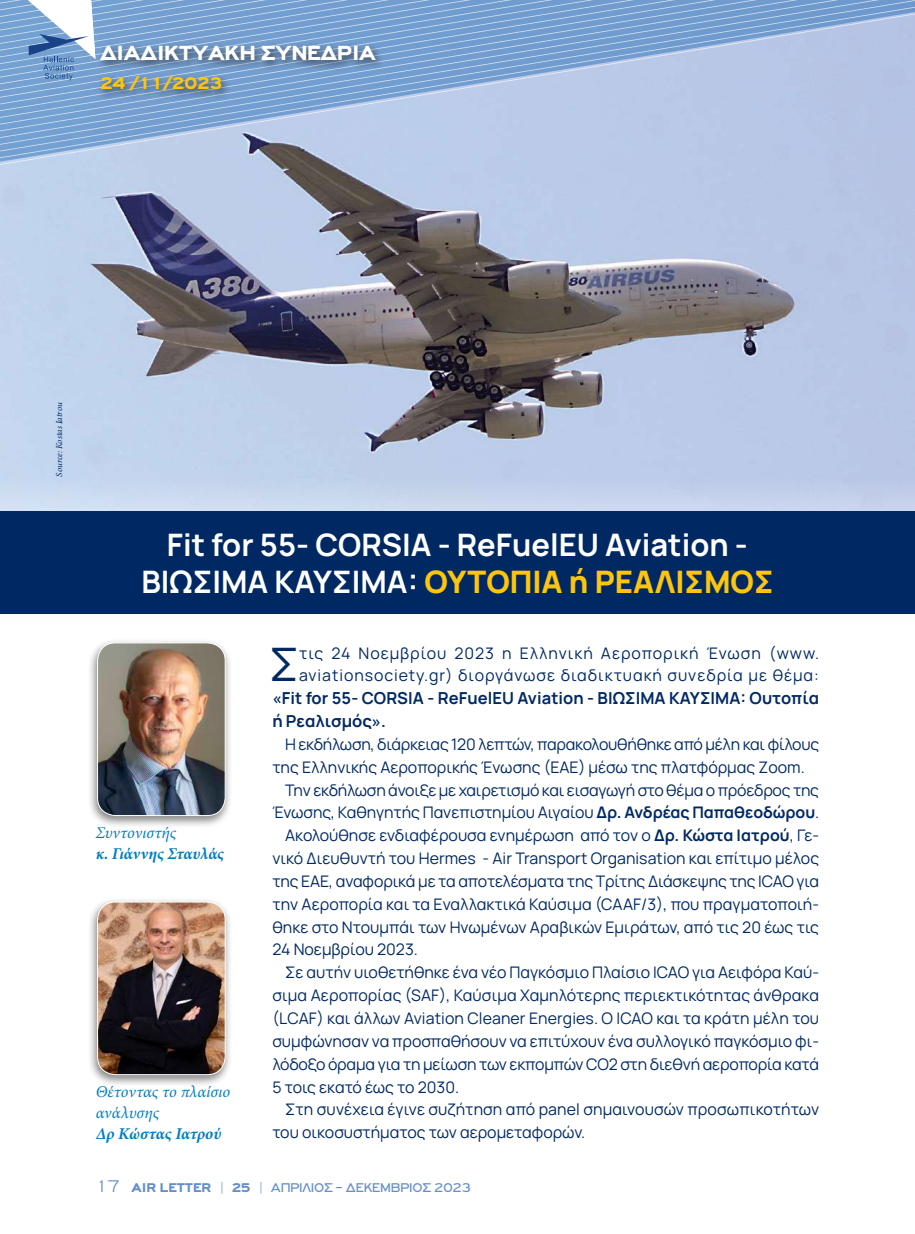
<style>
.page{position:relative;width:915px;height:1234px;background:#fff}
.page>*{position:absolute;margin:0;border:0;box-sizing:border-box;transform-origin:0 0}
.t1{font:46.05px "Manrope";color:#002964}
.t2{font:700 30.9px/37px "Manrope";color:#fff;text-align:center}
.t3{font:900 21.75px "PF Highway Gothic Ext";letter-spacing:-.01em;color:#fff}
.t4{font:900 18px "PF Highway Gothic Ext";letter-spacing:-.01em;color:#fec50d}
.t5{font:700 16.5px/22.8px "Manrope";letter-spacing:.005em;color:#002964}
.t6{font:italic 16.5px/21px "Minion Pro";color:#007ec5}
.t7{font:italic 700 16.5px "Minion Pro";letter-spacing:-.005em;color:#007ec5}
.t8{font:15.9px "Manrope";color:#002964}
.t9{font:15.9px/21.8px "Manrope";letter-spacing:.06em;color:#002964}
.t10{font:13.5px "PF Highway Gothic Ext";letter-spacing:-.01em;color:#658fca}
.t11{font:italic 9px "Minion Pro";letter-spacing:-.01em;color:#002964}
.s1{font-weight:800;color:#fec50d}
.s2{font-size:15.9px}
.s3{font-weight:700}
.s4{font-weight:300;font-size:18px}
.s5{font-weight:900}
.s6{font-weight:100}
</style>
<div class="page">
<img style="left:0;top:186px;width:914px;height:428px">
<svg style="left:0;top:179px;width:914px;height:7px;background:#b3c2dc"></svg>
<svg style="left:0;top:173px;width:914px;height:6px;background:#b4c2dd"></svg>
<svg style="left:0;top:167px;width:914px;height:6px;background:#b4c3de"></svg>
<svg style="left:0;top:161px;width:914px;height:6px;background:#b5c4df"></svg>
<svg style="left:0;top:154px;width:914px;height:7px;background:#b4c3df"></svg>
<svg style="left:0;top:148px;width:914px;height:6px;background:#b0c1de"></svg>
<svg style="left:0;top:142px;width:914px;height:6px;background:#afc0df"></svg>
<svg style="left:0;top:135px;width:914px;height:7px;background:#b0c3e3"></svg>
<svg style="left:0;top:129px;width:914px;height:6px;background:#aec2e4"></svg>
<svg style="left:0;top:123px;width:914px;height:6px;background:#acc1e3"></svg>
<svg style="left:0;top:0;width:914px;height:123px;background:#a9bfe2"></svg>
<svg style="left:0;top:0;width:911px;height:116px;background:#a6bee1"></svg>
<svg style="left:0;top:0;width:909px;height:110px;background:#a4bce0"></svg>
<svg style="left:0;top:0;width:906px;height:104px;background:#aabfe2"></svg>
<svg style="left:0;top:0;width:904px;height:98px;background:#adc1e3"></svg>
<svg style="left:0;top:0;width:901px;height:91px;background:#a9bfe2"></svg>
<svg style="left:0;top:0;width:899px;height:85px;background:#a7bce1"></svg>
<svg style="left:0;top:0;width:883px;height:80px;background:#8cadd8"></svg>
<div style="left:96px;top:41px;width:290px;height:61px;background:#231f20;opacity:.75"></div>
<div style="left:0;top:511px;width:914px;height:102px;background:#002964"></div>
<div style="left:87px;top:638px;width:145px;height:189px;background:#231f20;opacity:.55"></div>
<img style="left:97px;top:642px;width:128px;height:173px">
<div style="left:97px;top:642px;width:128px;height:173px;border:1px solid #fff;border-radius:18px"></div>
<div style="left:87px;top:897px;width:145px;height:189px;background:#231f20;opacity:.55"></div>
<img style="left:97px;top:901px;width:128px;height:173px">
<div style="left:97px;top:901px;width:128px;height:173px;border:1px solid #fff;border-radius:18px"></div>
<h3 class="t3" style="left:100px;top:41px;width:277px">ΔΙΑΔΙΚΤΥΑΚΗ ΣΥΝΕΔΡΙΑ</h3>
<p class="t4" style="left:100px;top:74px;width:124px">24 /11/2023</p>
<p class="t11" style="left:53px;top:476px;width:75px;rotate:-90deg">Source: Kostas Iatrou</p>
<h2 class="t2" style="left:141px;top:523px;width:633px">Fit for 55- CORSIA - ReFuelEU Aviation -<br>ΒΙΩΣΙΜΑ ΚΑΥΣΙΜΑ: <span class="s1">ΟΥΤΟΠΊΑ ή ΡΕΑΛΙΣΜΌΣ</span></h2>
<p class="t6" style="left:96px;top:821px;width:82px">Συντονιστής</p>
<p class="t7" style="left:96px;top:841px;width:130px">κ. Γιάννης Σταυλάς</p>
<p class="t6" style="left:96px;top:1080px;width:136px">Θέτοντας το πλαίσιο ανάλυσης</p>
<p class="t7" style="left:96px;top:1121px;width:127px">Δρ Κώστας Ιατρού</p>
<h1 class="t1" style="left:269px;top:629px;width:31px">Σ</h1>
<p class="t9" style="left:299px;top:641px;width:521px">τις 24 Νοεμβρίου 2023 η Ελληνική Αεροπορική Ένωση (www. aviationsociety.gr) διοργάνωσε διαδικτυακή συνεδρία με θέμα:</p>
<p class="t5" style="left:272px;top:685px;width:548px"><span class="s2">«</span>Fit for 55- CORSIA - ReFuelEU Aviation - ΒΙΩΣΙΜΑ ΚΑΥΣΙΜΑ: Ουτοπία ή Ρεαλισμός<span class="s2">».</span></p>
<p class="t8" style="left:285px;top:731px;width:535px">Η εκδήλωση, διάρκειας 120 λεπτών, παρακολουθήθηκε από μέλη και φίλους</p>
<p class="t8" style="left:272px;top:754px;width:533px">της Ελληνικής Αεροπορικής Ένωσης (ΕΑΕ) μέσω της πλατφόρμας Zoom.</p>
<p class="t8" style="left:285px;top:777px;width:535px">Την εκδήλωση άνοιξε με χαιρετισμό και εισαγωγή στο θέμα ο πρόεδρος της</p>
<p class="t8" style="left:272px;top:800px;width:548px">Ένωσης, Καθηγητής Πανεπιστημίου Αιγαίου <span class="s3">Δρ. Ανδρέας Παπαθεοδώρου</span>.</p>
<p class="t8" style="left:285px;top:823px;width:535px">Ακολούθησε ενδιαφέρουσα ενημέρωση από τον ο <span class="s3">Δρ. Κώστα Ιατρού</span>, Γε-</p>
<p class="t8" style="left:272px;top:846px;width:548px">νικό Διευθυντή του Hermes - Air Transport Organisation και επίτιμο μέλος</p>
<p class="t8" style="left:272px;top:868px;width:548px">της ΕΑΕ, αναφορικά με τα αποτελέσματα της Τρίτης Διάσκεψης της ICAO για</p>
<p class="t8" style="left:272px;top:891px;width:548px">την Αεροπορία και τα Εναλλακτικά Καύσιμα (CAAF/3), που πραγματοποιή-</p>
<p class="t8" style="left:272px;top:914px;width:548px">θηκε στο Ντουμπάι των Ηνωμένων Αραβικών Εμιράτων, από τις 20 έως τις</p>
<p class="t8" style="left:272px;top:937px;width:147px">24 Νοεμβρίου 2023.</p>
<p class="t8" style="left:285px;top:960px;width:535px">Σε αυτήν υιοθετήθηκε ένα νέο Παγκόσμιο Πλαίσιο ICAO για Αειφόρα Καύ-</p>
<p class="t8" style="left:272px;top:983px;width:548px">σιμα Αεροπορίας (SAF), Καύσιμα Χαμηλότερης περιεκτικότητας άνθρακα</p>
<p class="t8" style="left:272px;top:1005px;width:548px">(LCAF) και άλλων Aviation Cleaner Energies. Ο ICAO και τα κράτη μέλη του</p>
<p class="t8" style="left:272px;top:1028px;width:548px">συμφώνησαν να προσπαθήσουν να επιτύχουν ένα συλλογικό παγκόσμιο φι-</p>
<p class="t8" style="left:272px;top:1051px;width:548px">λόδοξο όραμα για τη μείωση των εκπομπών CO2 στη διεθνή αεροπορία κατά</p>
<p class="t8" style="left:272px;top:1074px;width:188px">5 τοις εκατό έως το 2030.</p>
<p class="t8" style="left:285px;top:1097px;width:535px">Στη συνέχεια έγινε συζήτηση από panel σημαινουσών προσωπικοτήτων</p>
<p class="t8" style="left:272px;top:1120px;width:314px">του οικοσυστήματος των αερομεταφορών.</p>
<p class="t10" style="left:96px;top:1180px;width:376px"><span class="s4">17</span> <span class="s5">AIR LETTER</span> <span class="s6">|</span> <span class="s5">25</span> <span class="s6">|</span> AΠΡΙΛΙΟΣ – ΔΕΚΕΜΒΡΙΟΣ 2023</p>
</div>
